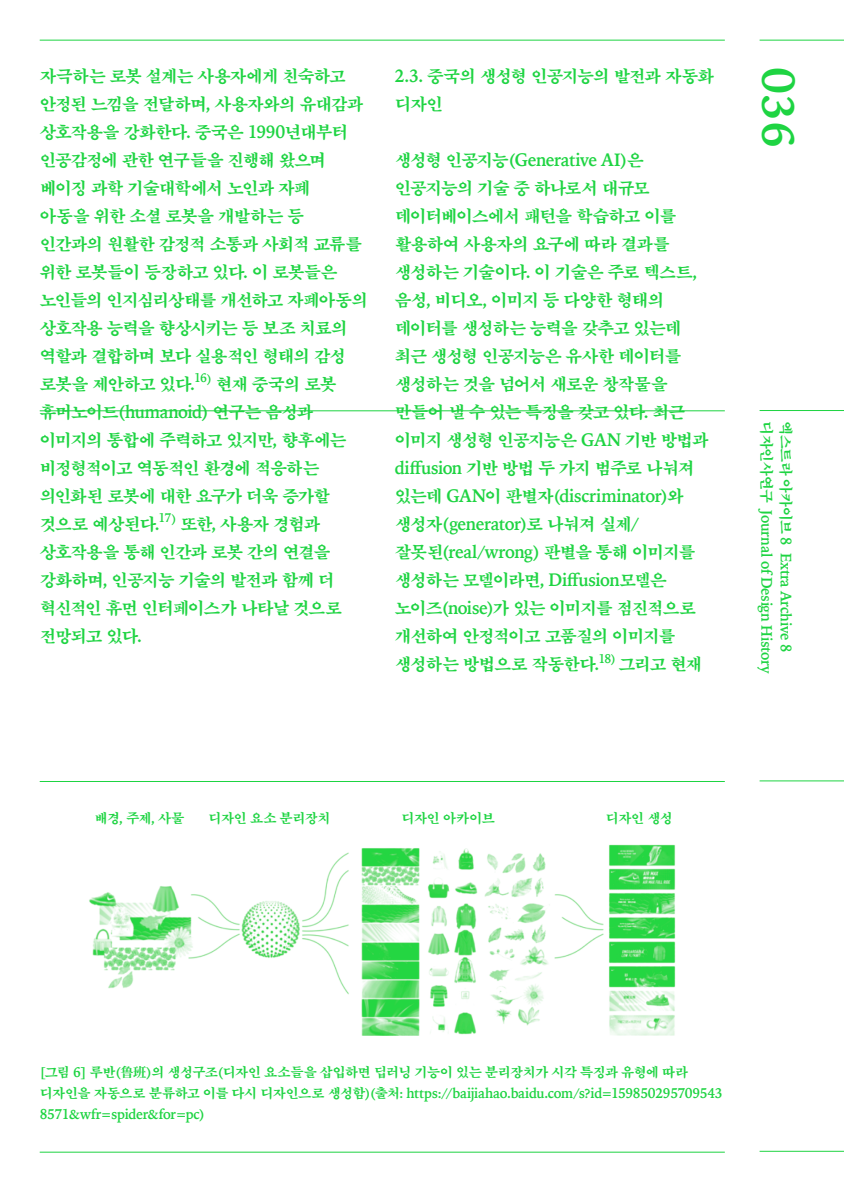
<style>
.page{position:relative;width:844px;height:1191px;background:#fff}
.page>*{position:absolute;margin:0;border:0;box-sizing:border-box;transform-origin:0 0}
.t1{font:700 45.5px "Iowan Old Style";color:#1ed442}
.t2{font:700 18.03px "Iowan Old Style";letter-spacing:-.02em;color:#1ed442;scale:.93 1}
.t3{font:16.62px/28px "SM3 K Myung Jo";letter-spacing:-.06em;color:#1ed442}
.t4{font:700 15.05px/19.2px "Iowan Old Style";letter-spacing:-.025em;color:#1ed442;scale:.93 1}
.t5{font:700 14.17px/21px "Iowan Old Style";letter-spacing:-.025em;color:#1ed442;scale:.93 1}
.t6{font:13.12px "SM3 K Myung Jo";letter-spacing:-.045em;color:#1ed442}
.s1{font-family:"Iowan Old Style";font-weight:700;font-size:18.03px}
.s2{font-family:"Iowan Old Style";font-weight:700}
.s3{font-family:"SM3 K Myung Jo";font-weight:400;font-size:16.62px}
.s4{font-size:16.62px}
.s5{font-family:"SM3 K Myung Jo";font-weight:400;font-size:14px}
.s6{font-family:"Iowan Old Style";font-weight:700;font-size:14.17px}
.s7{font-family:"Noto Serif SC";font-weight:700}
.s8{font-family:"SM3 K Myung Jo";font-weight:400;font-size:13.12px}
.s9{font-size:13.12px}
</style>
<div class="page">
<hr style="left:759px;top:40px;width:84px;height:1px;background:#1ed442">
<hr style="left:759px;top:1150px;width:84px;height:1px;background:#1ed442">
<hr style="left:759px;top:410px;width:84px;height:1px;background:#1ed442">
<hr style="left:759px;top:780px;width:84px;height:1px;background:#1ed442">
<hr style="left:40px;top:40px;width:684px;height:1px;background:#1ed442">
<hr style="left:40px;top:1151px;width:684px;height:1px;background:#1ed442">
<hr style="left:40px;top:410px;width:684px;height:1px;background:#1ed442">
<hr style="left:40px;top:781px;width:684px;height:1px;background:#1ed442">
<img style="left:89px;top:844px;width:587px;height:191px">
<p class="t3" style="left:40px;top:62px;width:330px">자극하는 로봇 설계는 사용자에게 친숙하고 안정된 느낌을 전달하며<span class="s1">,</span> 사용자와의 유대감과 상호작용을 강화한다<span class="s1">.</span> 중국은 <span class="s1">1990</span>년대부터 인공감정에 관한 연구들을 진행해 왔으며 베이징 과학 기술대학에서 노인과 자폐<br>아동을 위한 소셜 로봇을 개발하는 등 인간과의 원활한 감정적 소통과 사회적 교류를 위한 로봇들이 등장하고 있다<span class="s1">.</span> 이 로봇들은 노인들의 인지심리상태를 개선하고 자폐아동의 상호작용 능력을 향상시키는 등 보조 치료의 역할과 결합하며 보다 실용적인 형태의 감성 로봇을 제안하고 있다<span class="s1">.</span><sup>16</sup><sup>)</sup> 현재 중국의 로봇 휴머노이드<span class="s2">(</span><span class="s1">humanoid</span><span class="s2">)</span> 연구는 음성과 이미지의 통합에 주력하고 있지만<span class="s1">,</span> 향후에는 비정형적이고 역동적인 환경에 적응하는 의인화된 로봇에 대한 요구가 더욱 증가할 것으로 예상된다<span class="s1">.</span><sup>17</sup><sup>)</sup> 또한<span class="s1">,</span> 사용자 경험과 상호작용을 통해 인간과 로봇 간의 연결을 강화하며<span class="s1">,</span> 인공지능 기술의 발전과 함께 더 혁신적인 휴먼 인터페이스가 나타날 것으로 전망되고 있다<span class="s1">.</span></p>
<p class="t3" style="left:394px;top:62px;width:321px"><span class="s1">2.3.</span> 중국의 생성형 인공지능의 발전과 자동화 디자인</p>
<p class="t2" style="left:394px;top:143px;width:269px"><span class="s3">생성형 인공지능</span><span class="s4">(</span>Generative AI<span class="s4">)</span><span class="s3">은</span></p>
<p class="t3" style="left:394px;top:174px;width:315px">인공지능의 기술 중 하나로서 대규모 데이터베이스에서 패턴을 학습하고 이를 활용하여 사용자의 요구에 따라 결과를 생성하는 기술이다<span class="s1">.</span> 이 기술은 주로 텍스트<span class="s1">, </span>음성<span class="s1">,</span> 비디오<span class="s1">,</span> 이미지 등 다양한 형태의 데이터를 생성하는 능력을 갖추고 있는데 최근 생성형 인공지능은 유사한 데이터를 생성하는 것을 넘어서 새로운 창작물을 만들어 낼 수 있는 특징을 갖고 있다<span class="s1">.</span> 최근 이미지 생성형 인공지능은 <span class="s1">GAN</span> 기반 방법과 <span class="s1">diffusion</span> 기반 방법 두 가지 범주로 나눠져</p>
<p class="t2" style="left:394px;top:479px;width:312px"><span class="s3">있는데</span> GAN<span class="s3">이 판별자</span><span class="s4">(</span>discriminator<span class="s4">)</span><span class="s3">와</span></p>
<p class="t3" style="left:394px;top:510px;width:309px">생성자<span class="s2">(</span><span class="s1">generator</span><span class="s2">)</span>로 나눠져 실제<span class="s2">/ </span>잘못된<span class="s2">(</span><span class="s1">real</span><span class="s2">/</span><span class="s1">wrong</span><span class="s2">)</span> 판별을 통해 이미지를 생성하는 모델이라면<span class="s1">, Diffusion</span>모델은 노이즈<span class="s2">(</span><span class="s1">noise</span><span class="s2">)</span>가 있는 이미지를 점진적으로 개선하여 안정적이고 고품질의 이미지를 생성하는 방법으로 작동한다<span class="s1">.</span><sup>18</sup><sup>)</sup> 그리고 현재</p>
<h1 class="t1" style="left:819px;top:67px;width:83px;rotate:90deg">036</h1>
<p class="t4" style="left:796px;top:421px;width:273px;rotate:90deg"><span class="s5">엑스트라 아카이브</span> 8 Extra Archive 8 <span class="s5">디자인사연구</span> Journal of Design History</p>
<p class="t6" style="left:94px;top:811px;width:92px">배경<span class="s6">,</span> 주제<span class="s6">,</span> 사물</p>
<p class="t6" style="left:208px;top:811px;width:124px">디자인 요소 분리장치</p>
<p class="t6" style="left:401px;top:811px;width:95px">디자인 아카이브</p>
<p class="t6" style="left:605px;top:811px;width:68px">디자인 생성</p>
<p class="t6" style="left:40px;top:1065px;width:649px"><span class="s2">[</span>그림 <span class="s6">6</span><span class="s2">]</span> 루반<span class="s2">(</span><span class="s7">鲁班</span><span class="s2">)</span>의 생성구조<span class="s2">(</span>디자인 요소들을 삽입하면 딥러닝 기능이 있는 분리장치가 시각 특징과 유형에 따라</p>
<p class="t5" style="left:40px;top:1081px;width:735px"><span class="s8">디자인을 자동으로 분류하고 이를 다시 디자인으로 생성함</span><span class="s9">)(</span><span class="s8">출처</span><span class="s9">:</span> https<span class="s9">://</span>baijiahao.baidu.com<span class="s9">/</span>s<span class="s9">?</span>id<span class="s9">=</span>159850295709543<br>8571<span class="s9">&amp;</span>wfr<span class="s9">=</span>spider<span class="s9">&amp;</span>for<span class="s9">=</span>pc<span class="s9">)</span></p>
</div>
